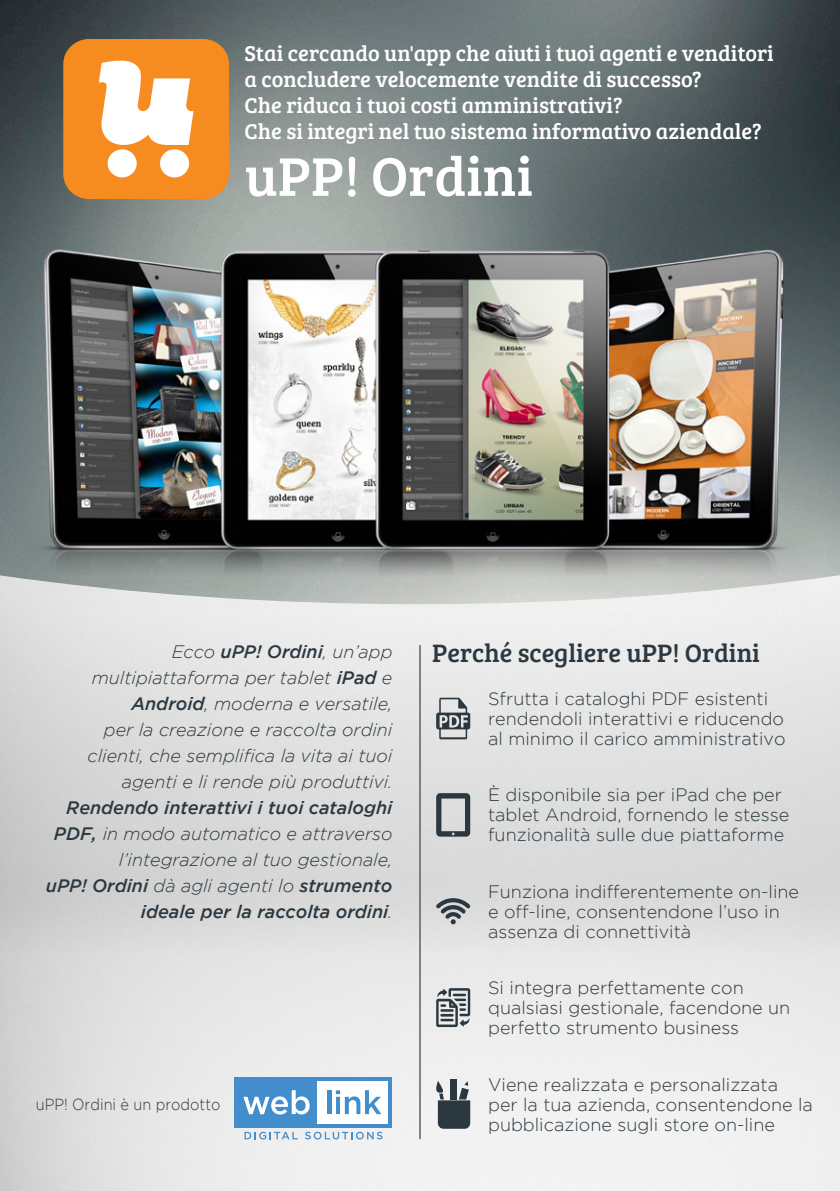
<style>
.page{position:relative;width:840px;height:1191px;background:#fff}
.page>*{position:absolute;margin:0;border:0;box-sizing:border-box;transform-origin:0 0}
.t1{font:56.2px "Bree Serif";color:#fff}
.t2{font:26px "Bree Serif";color:#2c3840}
.t3{font:22.2px "Bree Serif";color:#fff}
.t4{font:300 18px/20px "Gotham";color:#2c3840}
.t5{font:italic 300 18px/26px "Gotham";color:#2c3840;text-align:right}
.t6{font:300 16px "Gotham";color:#2c3840;scale:.91 1}
.s1{font-weight:500}
</style>
<div class="page">
<img style="left:0;top:604px;width:839px;height:587px">
<img style="left:0;top:0;width:839px;height:604px">
<hr style="left:419px;top:645px;width:1px;height:494px;background:#57585a">
<svg style="left:435px;top:898px;width:35px;height:26px"></svg>
<svg style="left:436px;top:697px;width:34px;height:42px"></svg>
<svg style="left:436px;top:988px;width:34px;height:39px"></svg>
<div style="left:450px;top:1079px;width:7px;height:20px;background:#2c3840"></div>
<svg style="left:433px;top:1081px;width:37px;height:47px"></svg>
<svg style="left:436px;top:793px;width:34px;height:43px"></svg>
<img style="left:5px;top:165px;width:829px;height:468px">
<div style="left:63px;top:39px;width:166px;height:160px;background:#f68b1f;border-radius:25px"></div>
<div style="left:107px;top:149px;width:30px;height:28px;background:#fff;border-radius:50%"></div>
<div style="left:160px;top:149px;width:29px;height:28px;background:#fff;border-radius:50%"></div>
<svg style="left:99px;top:61px;width:94px;height:84px"></svg>
<svg style="left:244px;top:1131px;width:53px;height:8px"></svg>
<svg style="left:305px;top:1131px;width:77px;height:8px"></svg>
<div style="left:234px;top:1077px;width:158px;height:51px;background:#428ecc"></div>
<div style="left:317px;top:1081px;width:71px;height:42px;background:#fff"></div>
<svg style="left:243px;top:1090px;width:66px;height:24px"></svg>
<hr style="left:327px;top:1090px;width:4px;height:24px;background:#428ecc">
<svg style="left:335px;top:1090px;width:46px;height:24px"></svg>
<p class="t3" style="left:244px;top:37px;width:530px">Stai cercando un'app che aiuti i tuoi agenti e venditori</p>
<p class="t3" style="left:244px;top:63px;width:458px">a concludere velocemente vendite di successo?</p>
<p class="t3" style="left:244px;top:89px;width:379px">Che riduca i tuoi costi amministrativi?</p>
<p class="t3" style="left:244px;top:115px;width:518px">Che si integri nel tuo sistema informativo aziendale?</p>
<p class="t1" style="left:244px;top:135px;width:290px">uPP! Ordini</p>
<p class="t5" style="left:92px;top:639px;width:302px">Ecco <span class="s1">uPP! Ordini</span>, un’app multipiattaforma per tablet <span class="s1">iPad</span> e<br><span class="s1">Android</span>, moderna e versatile,</p>
<p class="t5" style="left:46px;top:717px;width:348px">per la creazione e raccolta ordini clienti, che semplifica la vita ai tuoi agenti e li rende più produttivi.<br><span class="s1">Rendendo interattivi i tuoi cataloghi PDF,</span> in modo automatico e attraverso l’integrazione al tuo gestionale,<br><span class="s1">uPP! Ordini</span> dà agli agenti lo <span class="s1">strumento ideale per la raccolta ordini</span>.</p>
<p class="t6" style="left:36px;top:1095px;width:204px">uPP! Ordini è un prodotto</p>
<p class="t2" style="left:432px;top:633px;width:329px">Perché scegliere uPP! Ordini</p>
<p class="t4" style="left:488px;top:688px;width:297px">Sfrutta i cataloghi PDF esistenti rendendoli interattivi e riducendo</p>
<p class="t4" style="left:488px;top:728px;width:299px">al minimo il carico amministrativo</p>
<p class="t4" style="left:488px;top:785px;width:302px">È disponibile sia per iPad che per tablet Android, fornendo le stesse funzionalità sulle due piattaforme</p>
<p class="t4" style="left:488px;top:881px;width:312px">Funziona indifferentemente on-line e off-line, consentendone l’uso in assenza di connettività</p>
<p class="t4" style="left:488px;top:977px;width:303px">Si integra perfettamente con qualsiasi gestionale, facendone un perfetto strumento business</p>
<p class="t4" style="left:488px;top:1074px;width:326px">Viene realizzata e personalizzata<br>per la tua azienda, consentendone la pubblicazione sugli store on-line</p>
</div>
